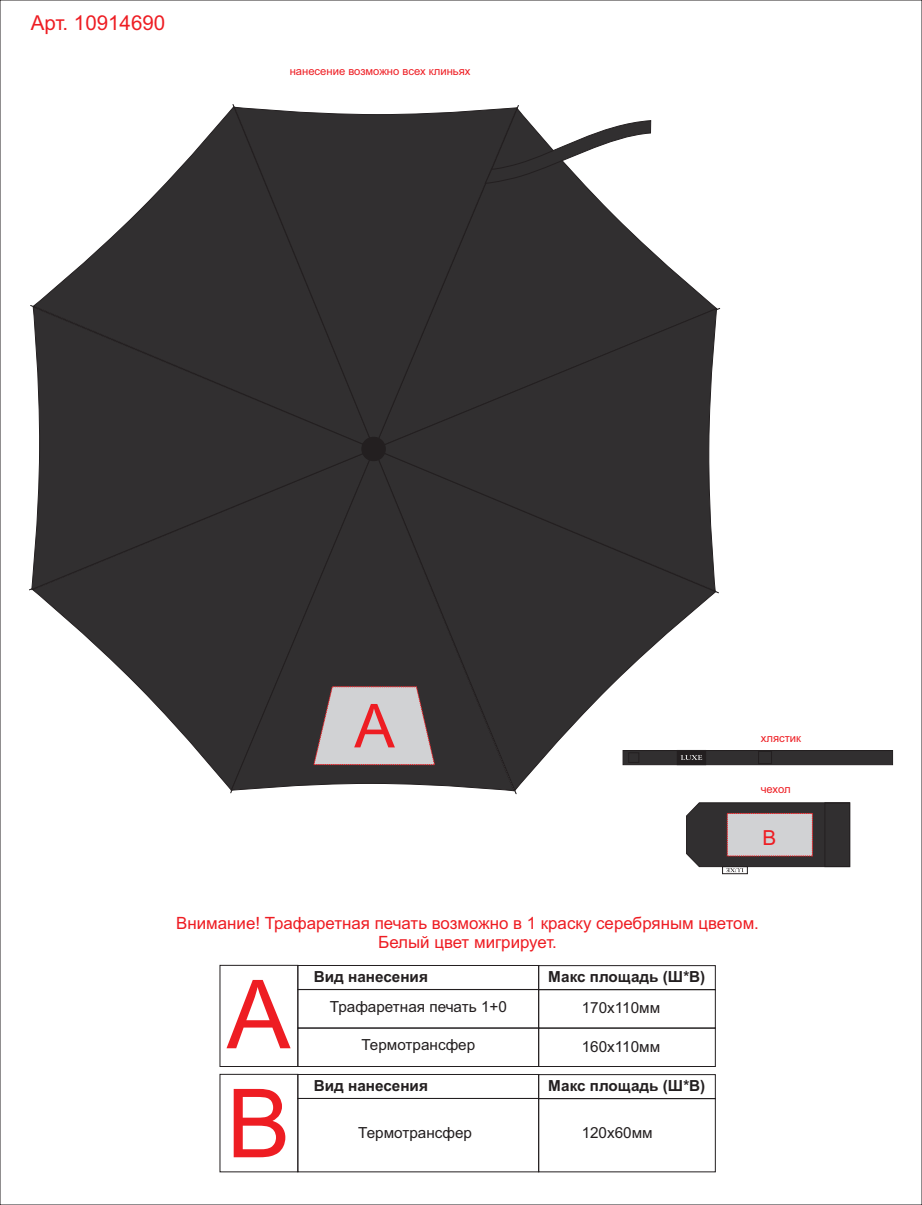
<style>
.page{position:relative;width:922px;height:1205px;background:#fff}
.page>*{position:absolute;margin:0;border:0;box-sizing:border-box;transform-origin:0 0}
.t1{font:95.42px/109px "Arial";color:#ee1d23}
.t2{font:60.65px "Arial";color:#ee1d23}
.t3{font:20.73px "Arial";color:#ee1d23}
.t4{font:20.52px "Arial";color:#ee1d23}
.t5{font:16.88px/18.9px "Arial";color:#ee1d23;text-align:center}
.t6{font:15.28px "Arial";color:#231f20}
.t7{font:700 15.28px "Arial";color:#231f20}
.t8{font:11.25px "Arial";color:#ee1d23}
</style>
<div class="page">
<div style="left:297px;top:965px;width:241px;height:24px;border:1px solid #231f20"></div>
<div style="left:297px;top:1074px;width:241px;height:24px;border:1px solid #231f20"></div>
<div style="left:297px;top:989px;width:241px;height:39px;border:1px solid #231f20"></div>
<div style="left:297px;top:1028px;width:241px;height:38px;border:1px solid #231f20"></div>
<div style="left:297px;top:1098px;width:241px;height:74px;border:1px solid #231f20"></div>
<div style="left:538px;top:965px;width:177px;height:25px;border:1px solid #231f20"></div>
<div style="left:538px;top:1074px;width:177px;height:25px;border:1px solid #231f20"></div>
<div style="left:538px;top:989px;width:177px;height:39px;border:1px solid #231f20"></div>
<div style="left:538px;top:1028px;width:177px;height:38px;border:1px solid #231f20"></div>
<div style="left:538px;top:1098px;width:177px;height:74px;border:1px solid #231f20"></div>
<div style="left:220px;top:965px;width:78px;height:101px;border:1px solid #231f20"></div>
<div style="left:220px;top:1074px;width:78px;height:98px;border:1px solid #231f20"></div>
<div style="left:722px;top:866px;width:25px;height:8px;border:1px solid #231f20"></div>
<svg style="left:686px;top:802px;width:163px;height:70px;background:#767273"></svg>
<svg style="left:715px;top:750px;width:177px;height:15px;background:#2f2d2e"></svg>
<svg style="left:517px;top:109px;width:199px;height:199px;fill:#312f30"></svg>
<svg style="left:33px;top:589px;width:198px;height:201px"></svg>
<svg style="left:33px;top:106px;width:203px;height:201px"></svg>
<svg style="left:514px;top:591px;width:201px;height:200px;fill:#312f30"></svg>
<div style="left:234px;top:107px;width:283px;height:201px;background:#312f30"></div>
<div style="left:31px;top:307px;width:343px;height:282px;background:#312f30"></div>
<div style="left:231px;top:449px;width:283px;height:342px;background:#312f30"></div>
<div style="left:374px;top:308px;width:342px;height:283px;background:#312f30"></div>
<svg style="left:485px;top:121px;width:165px;height:62px"></svg>
<svg style="left:360px;top:436px;width:26px;height:26px"></svg>
<svg style="left:314px;top:686px;width:120px;height:80px;background:#b8b3b5"></svg>
<p class="t4" style="left:31px;top:15px;width:136px">Арт. 10914690</p>
<p class="t8" style="left:289px;top:67px;width:182px">нанесение возможно всех клиньях</p>
<h2 class="t2" style="left:354px;top:703px;width:42px">A</h2>
<p class="t8" style="left:760px;top:734px;width:42px">хлястик</p>
<p class="t8" style="left:760px;top:785px;width:31px">чехол</p>
<p class="t3" style="left:762px;top:830px;width:15px">В</p>
<p class="t5" style="left:176px;top:915px;width:584px">Внимание! Трафаретная печать возможно в 1 краску серебряным цветом.<br>Белый цвет мигрирует.</p>
<h1 class="t1" style="left:227px;top:969px;width:65px">A<br>В</h1>
<p class="t7" style="left:314px;top:971px;width:116px">Вид нанесения</p>
<p class="t6" style="left:330px;top:1000px;width:178px">Трафаретная печать 1+0</p>
<p class="t6" style="left:361px;top:1039px;width:115px">Термотрансфер</p>
<p class="t7" style="left:314px;top:1080px;width:116px">Вид нанесения</p>
<p class="t6" style="left:358px;top:1127px;width:115px">Термотрансфер</p>
<p class="t7" style="left:548px;top:970px;width:158px">Макс площадь (Ш*В)</p>
<p class="t6" style="left:581px;top:1002px;width:80px">170х110мм</p>
<p class="t6" style="left:581px;top:1040px;width:80px">160х110мм</p>
<p class="t7" style="left:548px;top:1079px;width:158px">Макс площадь (Ш*В)</p>
<p class="t6" style="left:581px;top:1127px;width:73px">120х60мм</p>
</div>
